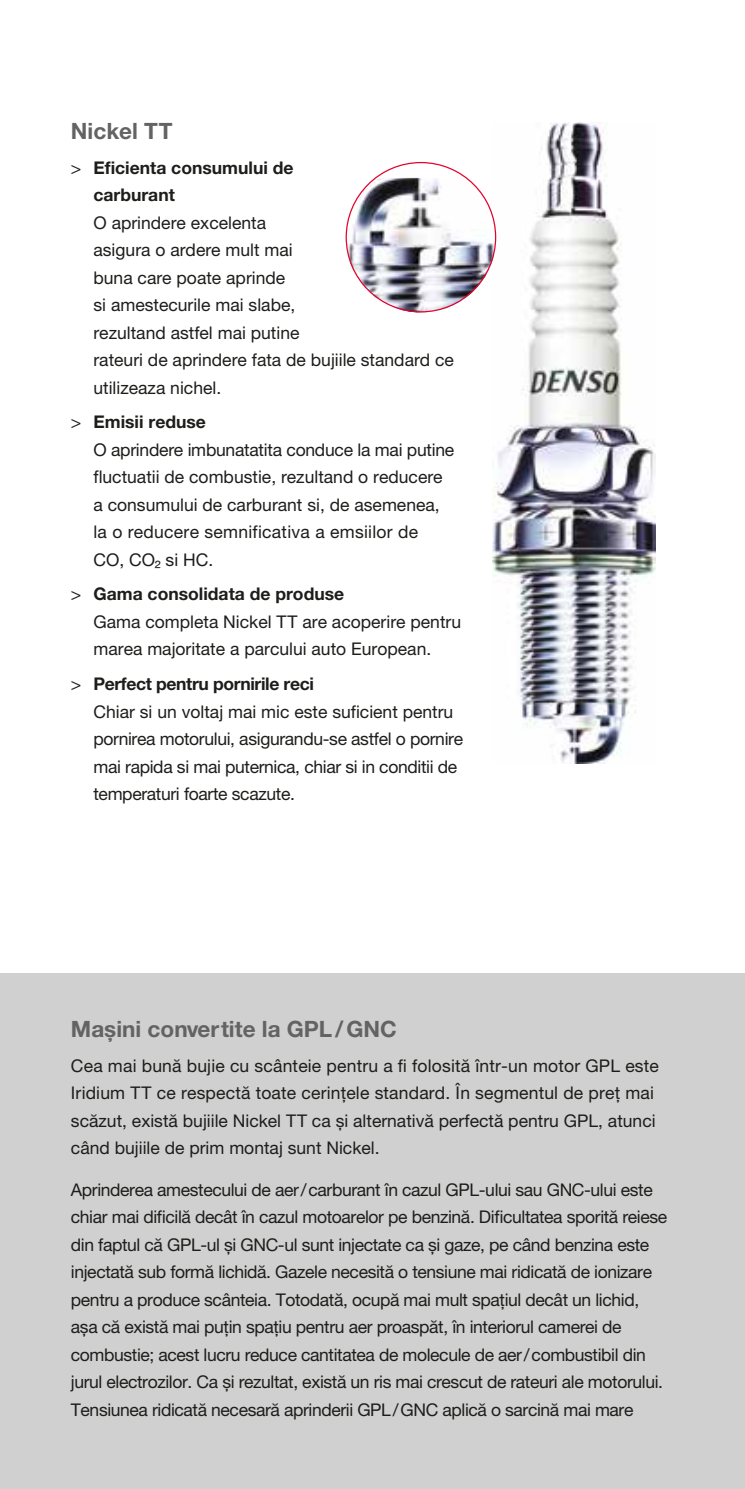
<style>
.page{position:relative;width:745px;height:1489px;background:#fff}
.page>*{position:absolute;margin:0;border:0;box-sizing:border-box;transform-origin:0 0}
.t1{font:700 22.5px "Helvetica Neue LT Pro";color:#646363}
.t2{font:17.5px/27.5px "Helvetica Neue LT Pro";letter-spacing:-.02em;color:#1d1d1b}
.t3{font:17.5px/27.5px "Helvetica Neue LT Pro";color:#1d1d1b}
.t4{font:17.5px/27.5px "Helvetica Neue LT Pro";letter-spacing:.01em;color:#1d1d1b}
.t5{font:700 17.5px/27.5px "Helvetica Neue LT Pro";color:#1d1d1b}
.s1{font-weight:400}
.s2{font-weight:700}
</style>
<div class="page">
<div style="left:0;top:973px;width:744px;height:515px;background:#d0d0d0"></div>
<img style="left:492px;top:123px;width:162px;height:640px">
<img style="left:347px;top:178px;width:149px;height:134px">
<p class="t1" style="left:71px;top:117px;width:103px">Nickel TT</p>
<p class="t5" style="left:93px;top:153px;width:201px;text-indent:-23px"><span class="s1">&gt;</span> Eficienta consumului de carburant</p>
<p class="t3" style="left:93px;top:208px;width:362px">O aprindere excelenta<br>asigura o ardere mult mai<br>buna care poate aprinde<br>si amestecurile mai slabe,<br>rezultand astfel mai putine<br>rateuri de aprindere fata de bujiile standard ce utilizeaza nichel.</p>
<p class="t3" style="left:93px;top:408px;width:362px;text-indent:-23px">&gt; <span class="s2">Emisii reduse<br></span>O aprindere imbunatatita conduce la mai putine fluctuatii de combustie, rezultand o reducere a consumului de carburant si, de asemenea, la o reducere semnificativa a emsiilor de<br>CO, CO² si HC.</p>
<p class="t3" style="left:93px;top:580px;width:369px;text-indent:-23px">&gt; <span class="s2">Gama consolidata de produse<br></span>Gama completa Nickel TT are acoperire pentru marea majoritate a parcului auto European.</p>
<p class="t2" style="left:93px;top:669px;width:371px;text-indent:-23px">&gt; <span class="s2">Perfect pentru pornirile reci<br></span>Chiar si un voltaj mai mic este suficient pentru pornirea motorului, asigurandu-se astfel o pornire mai rapida si mai puternica, chiar si in conditii de temperaturi foarte scazute.</p>
<p class="t1" style="left:71px;top:1015px;width:327px">Maşini convertite la GPL/GNC</p>
<p class="t4" style="left:71px;top:1051px;width:589px">Cea mai bună bujie cu scânteie pentru a fi folosită într-un motor GPL este Iridium TT ce respectă toate cerinţele standard. În segmentul de preţ mai scăzut, există bujiile Nickel TT ca şi alternativă perfectă pentru GPL, atunci când bujiile de prim montaj sunt Nickel.</p>
<p class="t2" style="left:71px;top:1175px;width:597px">Aprinderea amestecului de aer/carburant în cazul GPL-ului sau GNC-ului este chiar mai dificilă decât în cazul motoarelor pe benzină. Dificultatea sporită reiese din faptul că GPL-ul şi GNC-ul sunt injectate ca şi gaze, pe când benzina este injectată sub formă lichidă. Gazele necesită o tensiune mai ridicată de ionizare pentru a produce scânteia. Totodată, ocupă mai mult spaţiul decât un lichid, aşa că există mai puţin spaţiu pentru aer proaspăt, în interiorul camerei de combustie; acest lucru reduce cantitatea de molecule de aer/combustibil din jurul electrozilor. Ca şi rezultat, există un ris mai crescut de rateuri ale motorului.<br>Tensiunea ridicată necesară aprinderii GPL/GNC aplică o sarcină mai mare</p>
</div>
